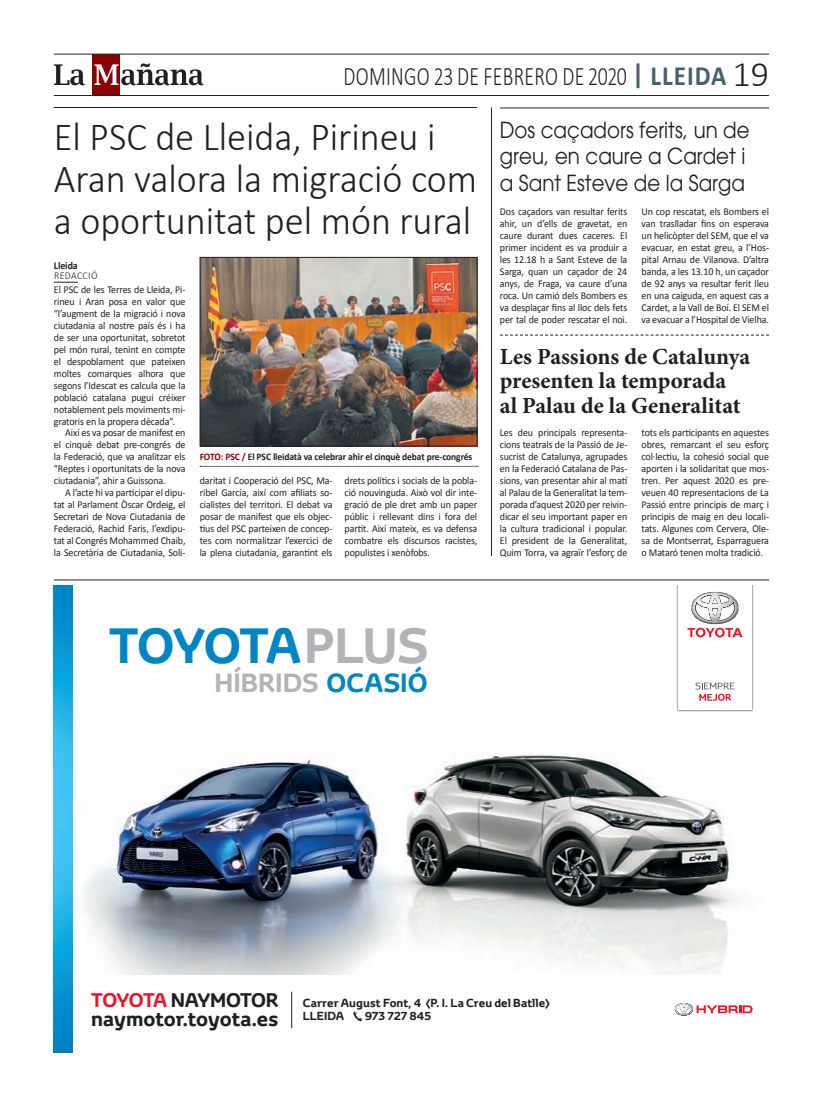
<style>
.page{position:relative;width:823px;height:1106px;background:#fff}
.page>*{position:absolute;margin:0;border:0;box-sizing:border-box;transform-origin:0 0}
.t1{font:700 48px "Toyota Display";letter-spacing:-.03em;color:#0085c4}
.t2{font:300 40px/42px "Calibri";color:#231f20;scale:.96 1}
.t3{font:300 26.8px "Calibri";letter-spacing:.015em;color:#231f20;scale:.74 1}
.t4{font:700 25.5px "Toyota Display";color:#b2b3b7}
.t5{font:700 23px/24.9px "Minion Pro";color:#231f20}
.t6{font:22px/26.4px "Avant Garde";color:#231f20;scale:.9 1}
.t7{font:700 19.9px "Toyota Display";color:#231f20}
.t8{font:700 19.2px "Toyota Display";letter-spacing:-.035em;color:#231f20}
.t9{font:700 11.3px/13.7px "Toyota Display";color:#231f20}
.t10{font:10.5px/12px "Calibri";letter-spacing:-.01em;color:#231f20;text-align:justify;scale:.95 1}
.t11{font:300 10.5px/10px "Calibri";letter-spacing:.03em;color:#231f20;scale:.95 1}
.t12{font:700 10px "Calibri";letter-spacing:-.01em;color:#231f20;scale:.95 1}
.s1{font-weight:700;font-size:28px;color:#46616e}
.s2{font-size:36px}
.s3{font-weight:700}
.s4{color:#8b0202}
.s5{color:#b2b3b7}
.s6{color:#0085c4}
.s7{color:#e2192b}
</style>
<div class="page">
<hr style="left:54px;top:107px;width:423px;height:1px;background:#231f20">
<svg style="left:54px;top:282px;width:24px;height:1px"></svg>
<div style="left:93px;top:54px;width:27px;height:41px;background:#8b0202"></div>
<svg style="left:94px;top:63px;width:109px;height:22px"></svg>
<svg style="left:54px;top:64px;width:31px;height:21px"></svg>
<hr style="left:54px;top:95px;width:714px;height:1px;background:#231f20">
<hr style="left:54px;top:54px;width:714px;height:1px;background:#231f20">
<hr style="left:490px;top:107px;width:1px;height:449px;background:#231f20">
<svg style="left:200px;top:466px;width:278px;height:1px"></svg>
<img style="left:202px;top:259px;width:273px;height:185px">
<div style="left:200px;top:257px;width:277px;height:189px;border:1px solid #231f20"></div>
<hr style="left:499px;top:107px;width:269px;height:1px;background:#231f20">
<svg style="left:500px;top:334px;width:268px;height:1px"></svg>
<img style="left:85px;top:753px;width:655px;height:222px">
<svg style="left:353px;top:1011px;width:9px;height:10px"></svg>
<hr style="left:291px;top:991px;width:1px;height:37px;background:#231f20">
<img style="left:54px;top:586px;width:19px;height:466px">
<img style="left:676px;top:586px;width:77px;height:126px">
<div style="left:678px;top:586px;width:73px;height:124px;background:#fff"></div>
<svg style="left:687px;top:592px;width:55px;height:45px"></svg>
<svg style="left:695px;top:682px;width:39px;height:19px"></svg>
<svg style="left:674px;top:1003px;width:78px;height:12px"></svg>
<hr style="left:54px;top:579px;width:714px;height:1px;background:#231f20">
<p class="t3" style="left:343px;top:60px;width:576px">DOMINGO 23 DE FEBRERO DE 2020 <span class="s1">| LLEIDA</span> <span class="s2">19</span></p>
<p class="t2" style="left:54px;top:113px;width:442px">El PSC de Lleida, Pirineu i<br>Aran valora la migració com a oportunitat pel món rural</p>
<p class="t11" style="left:54px;top:260px;width:47px"><span class="s3">Lleida<br></span>REDACCIÓ</p>
<p class="t10" style="left:54px;top:283px;width:140px">El PSC de les Terres de Lleida, Pi-</p>
<p class="t10" style="left:54px;top:295px;width:140px">rineu i Aran posa en valor que</p>
<p class="t10" style="left:54px;top:307px;width:140px">“l’augment de la migració i nova</p>
<p class="t10" style="left:54px;top:319px;width:140px">ciutadania al nostre país és i ha</p>
<p class="t10" style="left:54px;top:331px;width:140px">de ser una oportunitat, sobretot</p>
<p class="t10" style="left:54px;top:343px;width:140px">pel món rural, tenint en compte</p>
<p class="t10" style="left:54px;top:355px;width:140px">el despoblament que pateixen</p>
<p class="t10" style="left:54px;top:367px;width:140px">moltes comarques alhora que</p>
<p class="t10" style="left:54px;top:379px;width:140px">segons l’Idescat es calcula que la</p>
<p class="t10" style="left:54px;top:391px;width:140px">població catalana pugui créixer</p>
<p class="t10" style="left:54px;top:403px;width:140px">notablement pels moviments mi-</p>
<p class="t10" style="left:54px;top:415px;width:129px">gratoris en la propera dècada”.</p>
<p class="t10" style="left:65px;top:427px;width:128px">Així es va posar de manifest en</p>
<p class="t10" style="left:54px;top:439px;width:140px">el cinquè debat pre-congrés de</p>
<p class="t10" style="left:54px;top:451px;width:140px">la Federació, que va analitzar els</p>
<p class="t10" style="left:54px;top:463px;width:140px">“Reptes i oportunitats de la nova</p>
<p class="t10" style="left:54px;top:475px;width:119px">ciutadania”, ahir a Guissona.</p>
<p class="t10" style="left:65px;top:487px;width:128px">A l’acte hi va participar el dipu-</p>
<p class="t10" style="left:54px;top:499px;width:140px">tat al Parlament Òscar Ordeig, el</p>
<p class="t10" style="left:54px;top:510px;width:140px">Secretari de Nova Ciutadania de</p>
<p class="t10" style="left:54px;top:522px;width:140px">Federació, Rachid Faris, l’exdipu-</p>
<p class="t10" style="left:54px;top:534px;width:140px">tat al Congrés Mohammed Chaib,</p>
<p class="t10" style="left:54px;top:546px;width:140px">la Secretària de Ciutadania, Soli-</p>
<p class="t12" style="left:200px;top:450px;width:288px"><span class="s4">FOTO: PSC /</span> El PSC lleidatà va celebrar ahir el cinquè debat pre-congrés</p>
<p class="t10" style="left:200px;top:475px;width:141px">daritat i Cooperació del PSC, Ma&shy;ribel García, així com afiliats so&shy;cialistes del territori. El debat va posar de manifest que els objec&shy;tius del PSC parteixen de concep&shy;tes com normalitzar l’exercici de la plena ciutadania, garantint els</p>
<p class="t10" style="left:344px;top:475px;width:141px">drets polítics i socials de la pobla&shy;ció nouvinguda. Això vol dir inte&shy;gració de ple dret amb un paper públic i rellevant dins i fora del partit. Així mateix, es va defensa combatre els discursos racistes, populistes i xenòfobs.</p>
<p class="t6" style="left:499px;top:117px;width:279px">Dos caçadors ferits, un de greu, en caure a Cardet i a Sant Esteve de la Sarga</p>
<p class="t10" style="left:499px;top:206px;width:136px">Dos caçadors van resultar ferits ahir, un d’ells de gravetat, en caure durant dues caceres. El primer incident es va produir a les 12.18 h a Sant Esteve de la Sarga, quan un caçador de 24 anys, de Fraga, va caure d’una roca. Un camió dels Bombers es va desplaçar fins al lloc dels fets per tal de poder rescatar el noi.</p>
<p class="t10" style="left:641px;top:206px;width:136px">Un cop rescatat, els Bombers el van traslladar fins on esperava un helicòpter del SEM, que el va evacuar, en estat greu, a l’Hos&shy;pital Arnau de Vilanova. D’altra banda, a les 13.10 h, un caçador de 92 anys va resultar ferit lleu en una caiguda, en aquest cas a Cardet, a la Vall de Boí. El SEM el va evacuar a l’Hospital de Vielha.</p>
<p class="t5" style="left:499px;top:343px;width:252px">Les Passions de Catalunya presenten la temporada<br>al Palau de la Generalitat</p>
<p class="t10" style="left:499px;top:427px;width:136px">Les deu principals representa&shy;cions teatrals de la Passió de Je&shy;sucrist de Catalunya, agrupades en la Federació Catalana de Pas&shy;sions, van presentar ahir al matí al Palau de la Generalitat la tem&shy;porada d’aquest 2020 per reivin&shy;dicar el seu important paper en la cultura tradicional i popular.<br>El president de la Generalitat, Quim Torra, va agraïr l’esforç de</p>
<p class="t10" style="left:641px;top:427px;width:136px">tots els participants en aquestes obres, remarcant el seu esforç col·lectiu, la cohesió social que aporten i la solidaritat que mos&shy;tren. Per aquest 2020 es pre&shy;veuen 40 representacions de La Passió entre principis de març i principis de maig en deu locali&shy;tats. Algunes com Cervera, Ole&shy;sa de Montserrat, Esparraguera o Mataró tenen molta tradició.</p>
<p class="t1" style="left:109px;top:613px;width:321px">TOYOTA<span class="s5">PLUS</span></p>
<p class="t4" style="left:214px;top:665px;width:214px">HÍBRIDS <span class="s6">OCASIÓ</span></p>
<p class="t8" style="left:91px;top:987px;width:189px"><span class="s7">TOYOTA</span> NAYMOTOR</p>
<p class="t7" style="left:91px;top:1005px;width:188px">naymotor.toyota.es</p>
<p class="t9" style="left:303px;top:995px;width:248px">Carrer August Font, 4 (P. I. La Creu del Batlle)<br>LLEIDA</p>
<p class="t9" style="left:364px;top:1009px;width:68px">973 727 845</p>
</div>
